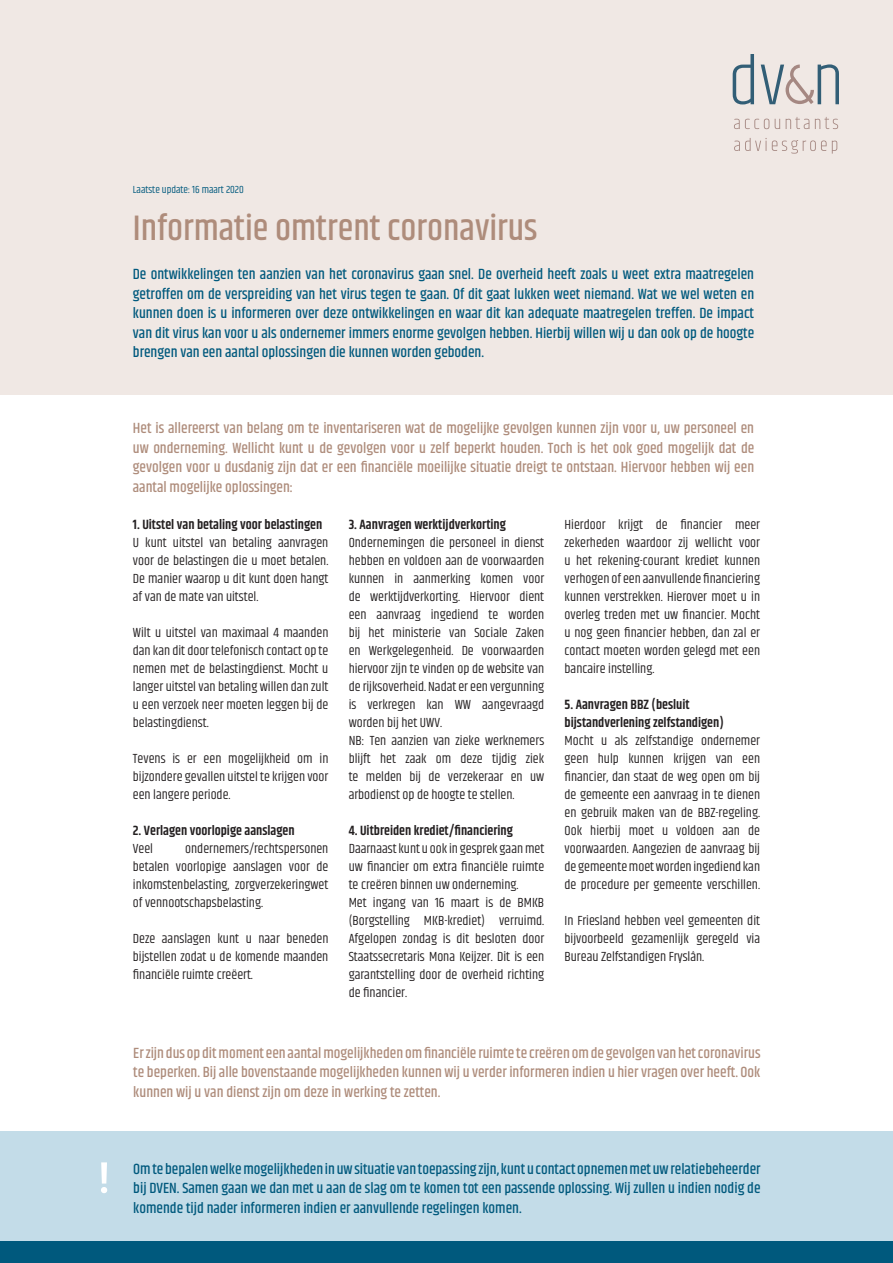
<style>
.page{position:relative;width:893px;height:1263px;background:#fff}
.page>*{position:absolute;margin:0;border:0;box-sizing:border-box;transform-origin:0 0}
.t1{font:500 36px "Khand";color:#ae8c7b}
.t2{font:500 15px/19.5px "Khand";color:#00597d;text-align:justify}
.t3{font:500 15px/19.5px "Khand";color:#ae8c7b;text-align:justify}
.t4{font:13.5px/18px "Khand";color:#231f20;text-align:justify}
.t5{font:600 13.5px/18px "Khand";color:#231f20}
.t6{font:10.5px "Khand";color:#00597d}
</style>
<div class="page">
<div style="left:0;top:1132px;width:893px;height:131px;background:#c3dce8"></div>
<div style="left:0;top:0;width:893px;height:394px;background:#f0e8e4"></div>
<div style="left:0;top:1242px;width:893px;height:21px;background:#00597d"></div>
<svg style="left:101px;top:1162px;width:6px;height:31px"></svg>
<svg style="left:734px;top:138px;width:103px;height:16px"></svg>
<svg style="left:734px;top:117px;width:104px;height:12px"></svg>
<svg style="left:733px;top:54px;width:106px;height:50px"></svg>
<p class="t6" style="left:133px;top:183px;width:112px">Laatste update: 16 maart 2020</p>
<h1 class="t1" style="left:133px;top:206px;width:406px">Informatie omtrent coronavirus</h1>
<p class="t2" style="left:133px;top:265px;width:623px">De ontwikkelingen ten aanzien van het coronavirus gaan snel. De overheid heeft zoals u weet extra maatregelen getroffen om de verspreiding van het virus tegen te gaan. Of dit gaat lukken weet niemand. Wat we wel weten en kunnen doen is u informeren over deze ontwikkelingen en waar dit kan adequate maatregelen treffen. De impact van dit virus kan voor u als ondernemer immers enorme gevolgen hebben. Hierbij willen wij u dan ook op de hoogte brengen van een aantal oplossingen die kunnen worden geboden.</p>
<p class="t3" style="left:133px;top:419px;width:623px">Het is allereerst van belang om te inventariseren wat de mogelijke gevolgen kunnen zijn voor u, uw personeel en uw onderneming. Wellicht kunt u de gevolgen voor u zelf beperkt houden. Toch is het ook goed mogelijk dat de gevolgen voor u dusdanig zijn dat er een financiële moeilijke situatie dreigt te ontstaan. Hiervoor hebben wij een aantal mogelijke oplossingen:</p>
<p class="t5" style="left:133px;top:516px;width:191px">1. Uitstel van betaling voor belastingen</p>
<p class="t4" style="left:133px;top:534px;width:197px">U kunt uitstel van betaling aanvragen voor de belastingen die u moet betalen.<br>De manier waarop u dit kunt doen hangt af van de mate van uitstel.</p>
<p class="t4" style="left:133px;top:624px;width:197px">Wilt u uitstel van maximaal 4 maanden dan kan dit door telefonisch contact op te nemen met de belastingdienst. Mocht u langer uitstel van betaling willen dan zult u een verzoek neer moeten leggen bij de belastingdienst.</p>
<p class="t4" style="left:133px;top:750px;width:197px">Tevens is er een mogelijkheid om in bijzondere gevallen uitstel te krijgen voor een langere periode.</p>
<p class="t5" style="left:133px;top:822px;width:163px">2. Verlagen voorlopige aanslagen</p>
<p class="t4" style="left:133px;top:840px;width:22px">Veel</p>
<p class="t4" style="left:565px;top:516px;width:197px">Hierdoor krijgt de financier meer zekerheden waardoor zij wellicht voor u het rekening-courant krediet kunnen verhogen of een aanvullende financiering kunnen verstrekken. Hierover moet u in overleg treden met uw financier. Mocht u nog geen financier hebben, dan zal er contact moeten worden gelegd met een bancaire instelling.</p>
<p class="t5" style="left:565px;top:696px;width:161px">5. Aanvragen BBZ (besluit bijstandverlening zelfstandigen)</p>
<p class="t4" style="left:565px;top:732px;width:197px">Mocht u als zelfstandige ondernemer geen hulp kunnen krijgen van een financier, dan staat de weg open om bij de gemeente een aanvraag in te dienen en gebruik maken van de BBZ-regeling.<br>Ook hierbij moet u voldoen aan de voorwaarden. Aangezien de aanvraag bij de gemeente moet worden ingediend kan de procedure per gemeente verschillen.</p>
<p class="t4" style="left:565px;top:912px;width:197px">In Friesland hebben veel gemeenten dit bijvoorbeeld gezamenlijk geregeld via Bureau Zelfstandigen Fryslân.</p>
<p class="t5" style="left:349px;top:516px;width:159px">3. Aanvragen werktijdverkorting</p>
<p class="t4" style="left:349px;top:534px;width:197px;text-align:left">Ondernemingen die personeel in dienst hebben en voldoen aan de voorwaarden kunnen in aanmerking komen voor de werktijdverkorting. Hiervoor dient een aanvraag ingediend te worden bij het ministerie van Sociale Zaken en Werkgelegenheid. De voorwaarden hiervoor zijn te vinden op de website van de rijksoverheid. Nadat er een vergunning is verkregen kan WW aangevraagd worden bij het UWV.<br>NB: Ten aanzien van zieke werknemers blijft het zaak om deze tijdig ziek te melden bij de verzekeraar en uw arbodienst op de hoogte te stellen.</p>
<p class="t5" style="left:349px;top:822px;width:166px">4. Uitbreiden krediet/financiering</p>
<p class="t4" style="left:349px;top:840px;width:197px;text-align:left">Daarnaast kunt u ook in gesprek gaan met uw financier om extra financiële ruimte te creëren binnen uw onderneming.<br>Met ingang van 16 maart is de BMKB (Borgstelling MKB-krediet) verruimd.<br>Afgelopen zondag is dit besloten door Staatssecretaris Mona Keijzer. Dit is een garantstelling door de overheid richting de financier.</p>
<p class="t4" style="left:133px;top:840px;width:197px;text-indent:52px">ondernemers/rechtspersonen betalen voorlopige aanslagen voor de inkomstenbelasting, zorgverzekeringwet of vennootschapsbelasting.</p>
<p class="t4" style="left:133px;top:930px;width:197px">Deze aanslagen kunt u naar beneden bijstellen zodat u de komende maanden financiële ruimte creëert.</p>
<p class="t3" style="left:133px;top:1044px;width:629px">Er zijn dus op dit moment een aantal mogelijkheden om financiële ruimte te creëren om de gevolgen van het coronavirus te beperken. Bij alle bovenstaande mogelijkheden kunnen wij u verder informeren indien u hier vragen over heeft. Ook kunnen wij u van dienst zijn om deze in werking te zetten.</p>
<p class="t2" style="left:133px;top:1160px;width:629px">Om te bepalen welke mogelijkheden in uw situatie van toepassing zijn, kunt u contact opnemen met uw relatiebeheerder bij DVEN. Samen gaan we dan met u aan de slag om te komen tot een passende oplossing. Wij zullen u indien nodig de komende tijd nader informeren indien er aanvullende regelingen komen.</p>
</div>
